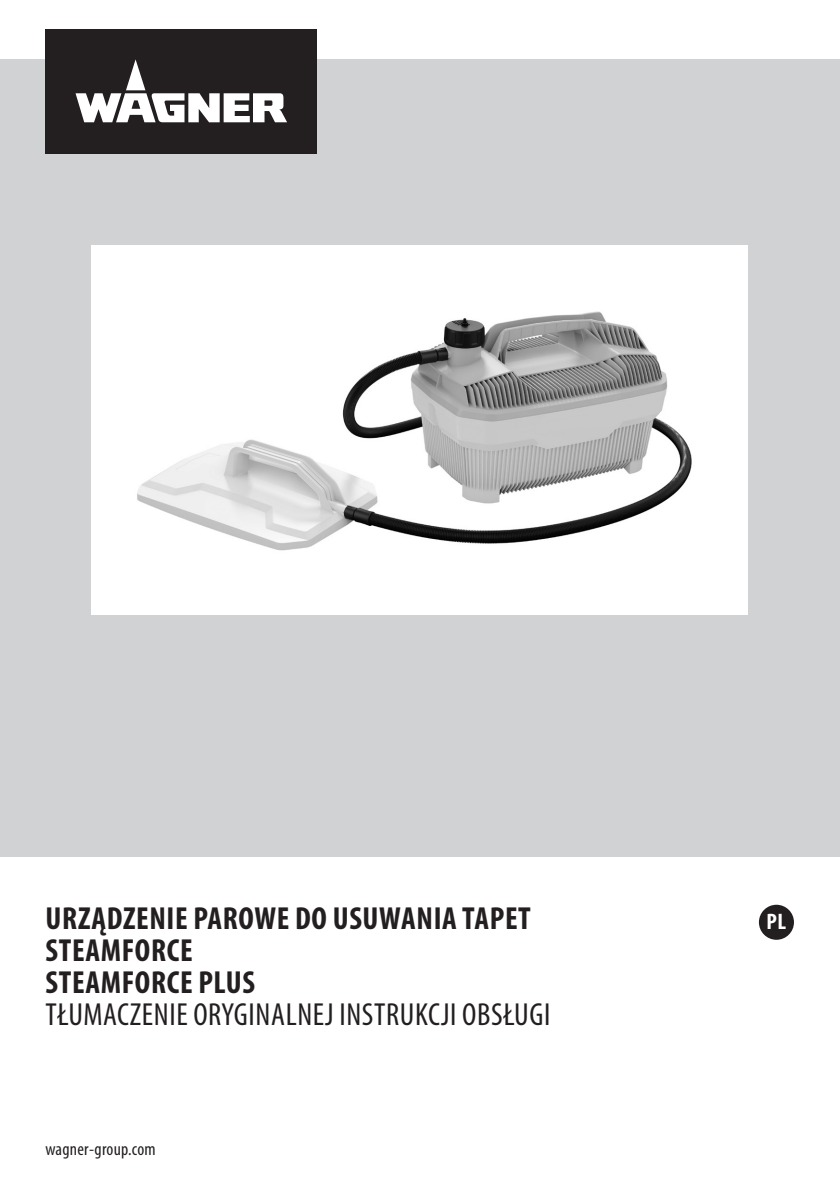
<style>
.page{position:relative;width:840px;height:1191px;background:#fff}
.page>*{position:absolute;margin:0;border:0;box-sizing:border-box;transform-origin:0 0}
.Titel{font:700 condensed 32px "Myriad Pro";letter-spacing:.02em;color:#231f20}
.Subtitel{font:condensed 32px "Myriad Pro";letter-spacing:.02em;color:#231f20}
.t1{font:700 condensed 22.4px "Myriad Pro";color:#fff}
.t2{font:condensed 18px "Myriad Pro";letter-spacing:.015em;color:#231f20}
</style>
<div class="page">
<div style="left:758px;top:904px;width:35px;height:35px;background:#231f20;border-radius:50%"></div>
<div style="left:0;top:59px;width:839px;height:797px;background:#d1d2d4"></div>
<div style="left:45px;top:29px;width:272px;height:125px;background:#231f20"></div>
<svg style="left:75px;top:59px;width:212px;height:63px"></svg>
<img style="left:91px;top:245px;width:656px;height:369px">
<p class="Titel" style="left:46px;top:898px;width:486px">URZĄDZENIE PAROWE DO USUWANIA TAPET</p>
<p class="Titel" style="left:46px;top:930px;width:148px">STEAMFORCE</p>
<p class="Titel" style="left:46px;top:962px;width:211px">STEAMFORCE PLUS</p>
<p class="Subtitel" style="left:46px;top:994px;width:506px">TŁUMACZENIE ORYGINALNEJ INSTRUKCJI OBSŁUGI</p>
<p class="t2" style="left:45px;top:1138px;width:112px">wagner-group.com</p>
<p class="t1" style="left:766px;top:907px;width:21px">PL</p>
</div>
